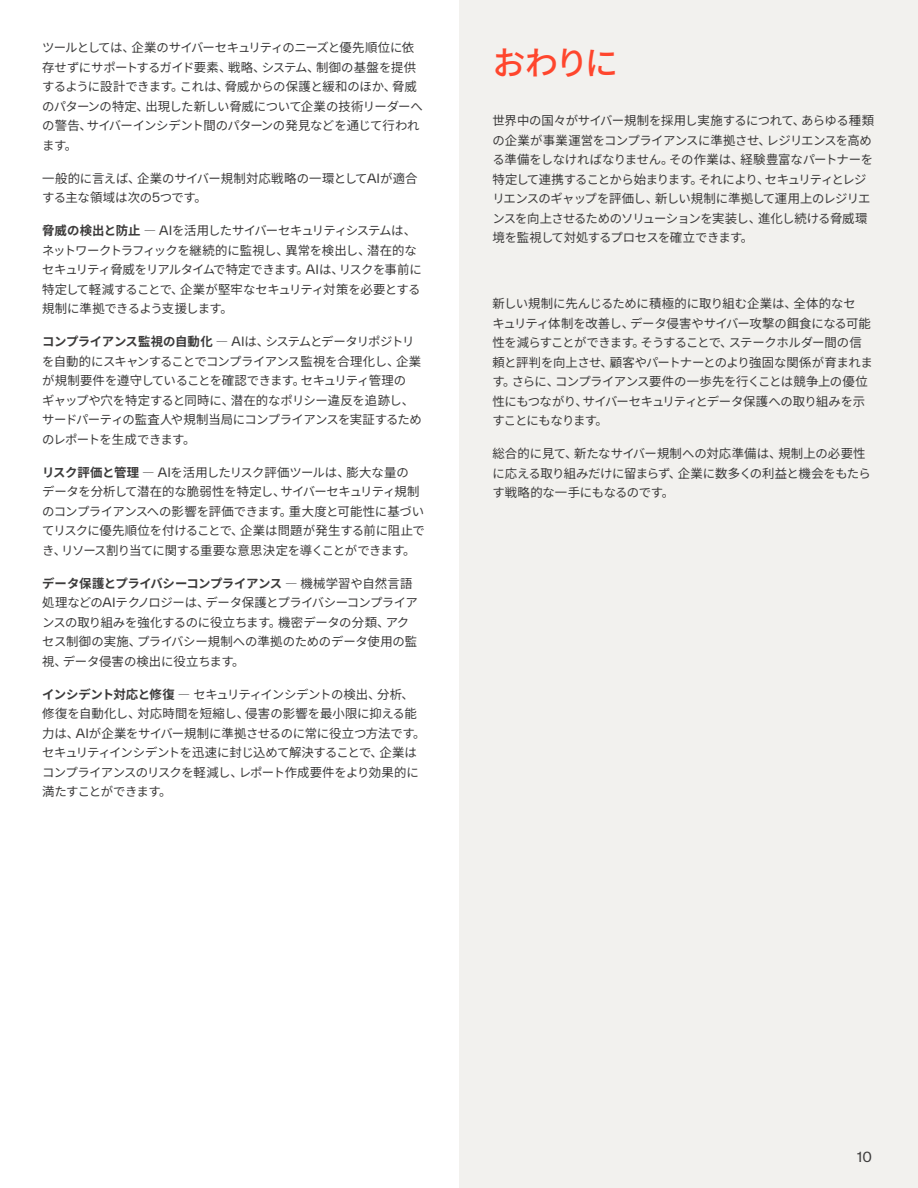
<style>
.page{position:relative;width:918px;height:1188px;background:#fff}
.page>*{position:absolute;margin:0;border:0;box-sizing:border-box;transform-origin:0 0}
.t1{font:500 33px "Noto Sans JP";color:#ff462d}
.t2{font:13.5px "TWK Everett";color:#3d3c3c}
.t3{font:12.3px/19.5px "Noto Sans JP";letter-spacing:-.03em;color:#3d3c3c}
.t4{font:12.3px/19.5px "Noto Sans JP";letter-spacing:-.055em;color:#3d3c3c}
.t5{font:12.3px/19.5px "Noto Sans JP";letter-spacing:-.01em;color:#3d3c3c}
.t6{font:12.3px/19.5px "Noto Sans JP";letter-spacing:-.005em;color:#3d3c3c}
.s1{font-family:"TWK Everett"}
.s2{font-weight:700}
</style>
<div class="page">
<div style="left:459px;top:0;width:459px;height:1188px;background:#f2f1ee"></div>
<p class="t3" style="left:42px;top:38px;width:382px">ツールとしては、企業のサイバーセキュリティのニーズと優先順位に依存せずにサポートするガイド要素、戦略、システム、制御の基盤を提供するように設計できます。これは、脅威からの保護と緩和のほか、脅威のパターンの特定、出現した新しい脅威について企業の技術リーダーへの警告、サイバーインシデント間のパターンの発見などを通じて行われます。</p>
<p class="t6" style="left:42px;top:169px;width:377px">一般的に言えば、企業のサイバー規制対応戦略の一環として<span class="s1">AI</span>が適合する主な領域は次の<span class="s1">5</span>つです。</p>
<p class="t4" style="left:42px;top:221px;width:381px"><span class="s2">脅威の検出と防止</span> — <span class="s1">AI</span>を活用したサイバーセキュリティシステムは、ネットワークトラフィックを継続的に監視し、異常を検出し、潜在的なセキュリティ脅威をリアルタイムで特定できます。<span class="s1">AI</span>は、リスクを事前に特定して軽減することで、企業が堅牢なセキュリティ対策を必要とする規制に準拠できるよう支援します。</p>
<p class="t3" style="left:42px;top:332px;width:381px"><span class="s2">コンプライアンス監視の自動化</span> — <span class="s1">AI</span>は、システムとデータリポジトリを自動的にスキャンすることでコンプライアンス監視を合理化し、企業が規制要件を遵守していることを確認できます。セキュリティ管理の<br>ギャップや穴を特定すると同時に、潜在的なポリシー違反を追跡し、サードパーティの監査人や規制当局にコンプライアンスを実証するためのレポートを生成できます。</p>
<p class="t3" style="left:42px;top:463px;width:384px"><span class="s2">リスク評価と管理</span> — <span class="s1">AI</span>を活用したリスク評価ツールは、膨大な量の<br>データを分析して潜在的な脆弱性を特定し、サイバーセキュリティ規制のコンプライアンスへの影響を評価できます。重大度と可能性に基づいてリスクに優先順位を付けることで、企業は問題が発生する前に阻止でき、リソース割り当てに関する重要な意思決定を導くことができます。</p>
<p class="t3" style="left:42px;top:574px;width:377px"><span class="s2">データ保護とプライバシーコンプライアンス</span> — 機械学習や自然言語処理などの<span class="s1">AI</span>テクノロジーは、データ保護とプライバシーコンプライアンスの取り組みを強化するのに役立ちます。機密データの分類、アクセス制御の実施、プライバシー規制への準拠のためのデータ使用の監視、データ侵害の検出に役立ちます。</p>
<p class="t3" style="left:42px;top:685px;width:385px"><span class="s2">インシデント対応と修復</span> — セキュリティインシデントの検出、分析、修復を自動化し、対応時間を短縮し、侵害の影響を最小限に抑える能力は、<span class="s1">AI</span>が企業をサイバー規制に準拠させるのに常に役立つ方法です。セキュリティインシデントを迅速に封じ込めて解決することで、企業はコンプライアンスのリスクを軽減し、レポート作成要件をより効果的に満たすことができます。</p>
<h1 class="t1" style="left:492px;top:45px;width:127px">おわりに</h1>
<p class="t3" style="left:492px;top:111px;width:383px">世界中の国々がサイバー規制を採用し実施するにつれて、あらゆる種類の企業が事業運営をコンプライアンスに準拠させ、レジリエンスを高める準備をしなければなりません。その作業は、経験豊富なパートナーを特定して連携することから始まります。それにより、セキュリティとレジリエンスのギャップを評価し、新しい規制に準拠して運用上のレジリエンスを向上させるためのソリューションを実装し、進化し続ける脅威環境を監視して対処するプロセスを確立できます。</p>
<p class="t3" style="left:492px;top:294px;width:382px">新しい規制に先んじるために積極的に取り組む企業は、全体的なセ<br>キュリティ体制を改善し、データ侵害やサイバー攻撃の餌食になる可能性を減らすことができます。そうすることで、ステークホルダー間の信頼と評判を向上させ、顧客やパートナーとのより強固な関係が育まれます。さらに、コンプライアンス要件の一歩先を行くことは競争上の優位性にもつながり、サイバーセキュリティとデータ保護への取り組みを示すことにもなります。</p>
<p class="t5" style="left:492px;top:444px;width:380px">総合的に見て、新たなサイバー規制への対応準備は、規制上の必要性に応える取り組みだけに留まらず、企業に数多くの利益と機会をもたらす戦略的な一手にもなるのです。</p>
<p class="t2" style="left:857px;top:1147px;width:20px">1010</p>
</div>
